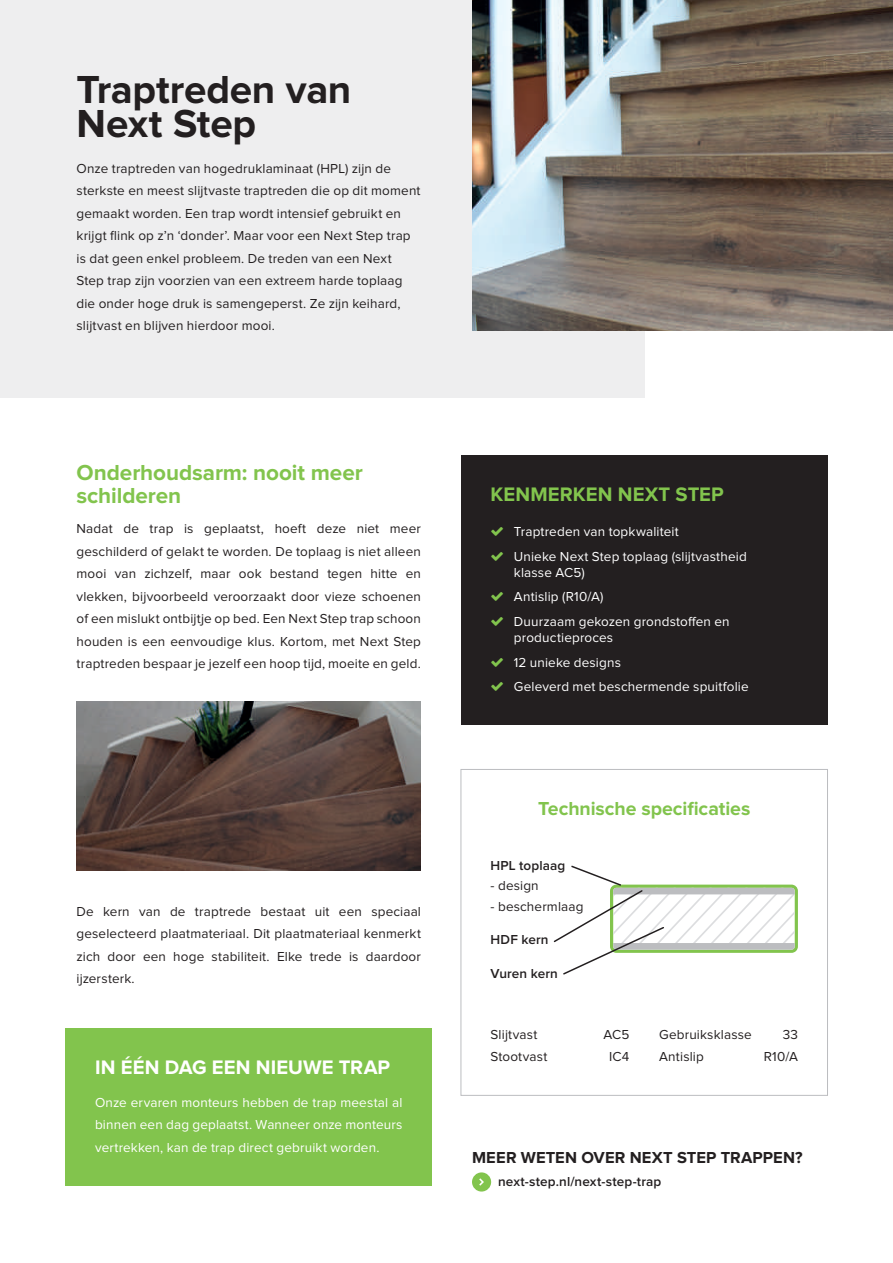
<style>
.page{position:relative;width:893px;height:1263px;background:#fff}
.page>*{position:absolute;margin:0;border:0;box-sizing:border-box;transform-origin:0 0}
.t1{font:700 40.5px/33.8px "Proxima Nova";letter-spacing:-.005em;color:#231f20}
.t2{font:700 22.5px/22.5px "Proxima Nova";letter-spacing:-.005em;color:#82c44d}
.t3{font:700 20.25px "Proxima Nova";letter-spacing:.005em;color:#fff}
.t4{font:700 20.25px "Proxima Nova";letter-spacing:.005em;color:#82c44d}
.t5{font:700 19.5px "Proxima Nova";letter-spacing:-.005em;color:#82c44d}
.t6{font:700 16.5px "Proxima Nova";letter-spacing:.01em;color:#231f20}
.t7{font:13.5px/22.5px "Proxima Nova";letter-spacing:.01em;color:#231f20;text-align:justify}
.t8{font:13.5px/24.8px "Proxima Nova";letter-spacing:.01em;color:#fff}
.t9{font:600 13.5px "Proxima Nova";letter-spacing:.01em;color:#231f20}
</style>
<div class="page">
<div style="left:461px;top:769px;width:367px;height:326px;border:1px solid #bcbdc0"></div>
<div style="left:461px;top:455px;width:367px;height:270px;background:#231f20"></div>
<div style="left:472px;top:1172px;width:19px;height:19px;background:#82c44d;border-radius:50%"></div>
<svg style="left:479px;top:1178px;width:5px;height:7px"></svg>
<div style="left:65px;top:1028px;width:367px;height:157px;background:#82c44d"></div>
<div style="left:0;top:0;width:644px;height:398px;background:#eeeeef"></div>
<img style="left:472px;top:0;width:421px;height:330px">
<img style="left:77px;top:702px;width:344px;height:168px">
<svg style="left:553px;top:865px;width:245px;height:110px"></svg>
<h1 class="t1" style="left:77px;top:74px;width:276px">Traptreden van<br>Next Step</h1>
<p class="t7" style="left:77px;top:158px;width:346px;text-align:left">Onze traptreden van hogedruklaminaat (HPL) zijn de sterkste en meest slijtvaste traptreden die op dit moment gemaakt worden. Een trap wordt intensief gebruikt en krijgt flink op z’n ‘donder’. Maar voor een Next Step trap is dat geen enkel probleem. De treden van een Next Step trap zijn voorzien van een extreem harde toplaag die onder hoge druk is samengeperst. Ze zijn keihard, slijtvast en blijven hierdoor mooi.</p>
<h2 class="t2" style="left:77px;top:462px;width:288px">Onderhoudsarm: nooit meer schilderen</h2>
<p class="t7" style="left:77px;top:518px;width:346px">Nadat de trap is geplaatst, hoeft deze niet meer geschilderd of gelakt te worden. De toplaag is niet alleen mooi van zichzelf, maar ook bestand tegen hitte en vlekken, bijvoorbeeld veroorzaakt door vieze schoenen of een mislukt ontbijtje op bed. Een Next Step trap schoon houden is een eenvoudige klus. Kortom, met Next Step traptreden bespaar je jezelf een hoop tijd, moeite en geld.</p>
<p class="t7" style="left:77px;top:900px;width:346px">De kern van de traptrede bestaat uit een speciaal geselecteerd plaatmateriaal. Dit plaatmateriaal kenmerkt zich door een hoge stabiliteit. Elke trede is daardoor ijzersterk.</p>
<h3 class="t3" style="left:95px;top:1058px;width:297px">IN ÉÉN DAG EEN NIEUWE TRAP</h3>
<p class="t8" style="left:95px;top:1092px;width:309px;line-height:22.5px;text-align:justify">Onze ervaren monteurs hebben de trap meestal al binnen een dag geplaatst. Wanneer onze monteurs vertrekken, kan de trap direct gebruikt worden.</p>
<h3 class="t4" style="left:490px;top:485px;width:235px">KENMERKEN NEXT STEP</h3>
<p class="t8" style="left:514px;top:520px;width:234px">Traptreden van topkwaliteit<br>Unieke Next Step toplaag (slijtvastheid</p>
<p class="t8" style="left:514px;top:560px;width:217px">klasse AC5)<br>Antislip (R10/A)<br>Duurzaam gekozen grondstoffen en</p>
<p class="t8" style="left:514px;top:625px;width:236px">productieproces<br>12 unieke designs<br>Geleverd met beschermende spuitfolie</p>
<h3 class="t5" style="left:538px;top:799px;width:214px">Technische specificaties</h3>
<p class="t9" style="left:490px;top:859px;width:76px">HPL toplaag</p>
<p class="t7" style="left:490px;top:875px;width:50px">- design</p>
<p class="t7" style="left:490px;top:895px;width:94px">- beschermlaag</p>
<p class="t9" style="left:490px;top:934px;width:60px">HDF kern</p>
<p class="t9" style="left:490px;top:967px;width:69px">Vuren kern</p>
<p class="t7" style="left:490px;top:1023px;width:48px">Slijtvast</p>
<p class="t7" style="left:603px;top:1023px;width:27px">AC5</p>
<p class="t7" style="left:490px;top:1046px;width:58px">Stootvast</p>
<p class="t7" style="left:609px;top:1046px;width:22px">IC4</p>
<p class="t7" style="left:659px;top:1023px;width:94px">Gebruiksklasse</p>
<p class="t7" style="left:783px;top:1023px;width:17px">33</p>
<p class="t7" style="left:659px;top:1046px;width:46px">Antislip</p>
<p class="t7" style="left:764px;top:1046px;width:36px">R10/A</p>
<p class="t6" style="left:472px;top:1149px;width:332px">MEER WETEN OVER NEXT STEP TRAPPEN?</p>
<p class="t9" style="left:498px;top:1175px;width:165px">next-step.nl/next-step-trap</p>
</div>
